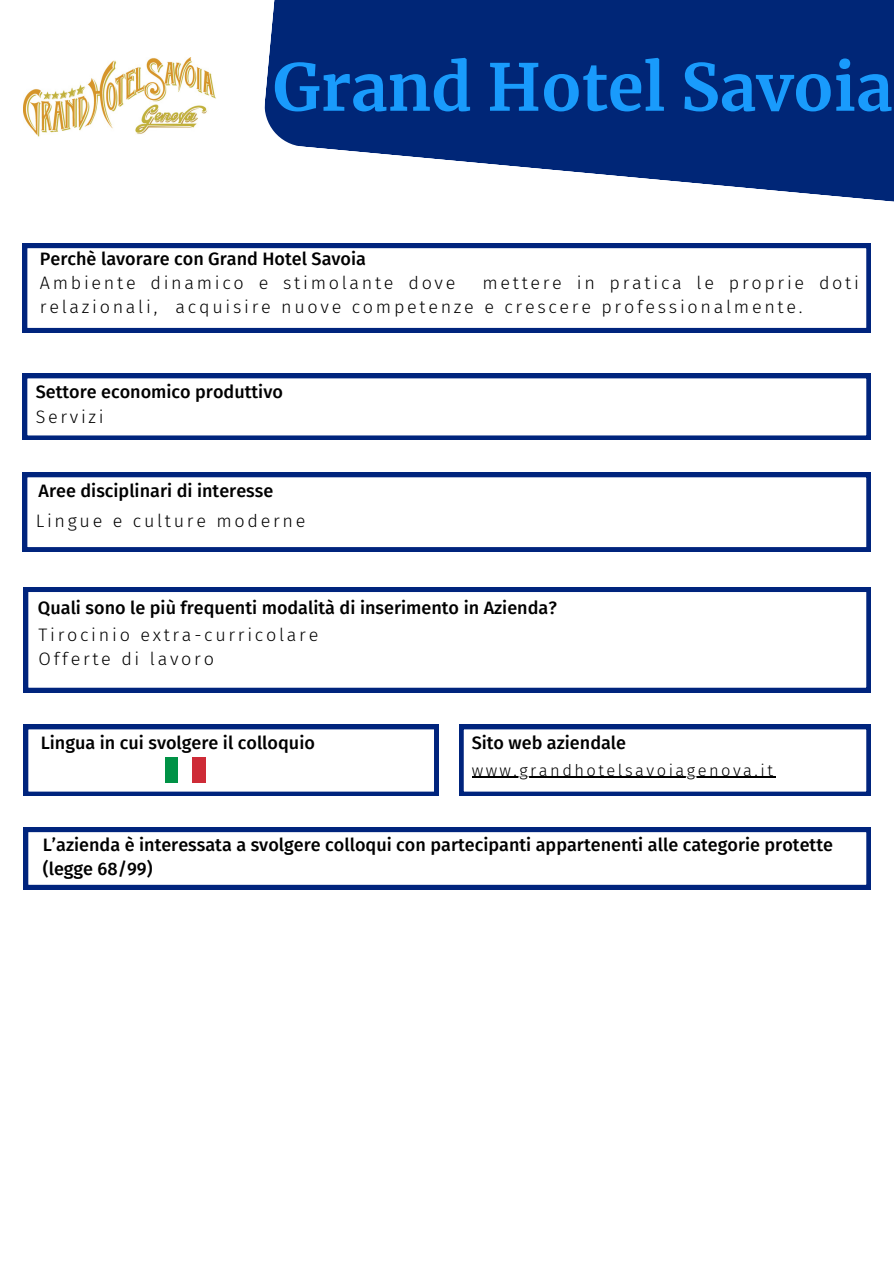
<style>
.page{position:relative;width:894px;height:1264px;background:#fff}
.page>*{position:absolute;margin:0;border:0;box-sizing:border-box;transform-origin:0 0}
.t1{font:700 64.5px "Merriweather";color:#199bfc}
.t2{font:500 18px/24.8px "Fira Sans";color:#000}
.t3{font:300 18px/24.8px "Fira Sans";letter-spacing:.15em;color:#000}
.t4{font:300 16.5px "Fira Sans";letter-spacing:.15em;color:#000}
</style>
<div class="page">
<svg style="left:23px;top:473px;width:847px;height:78px"></svg>
<svg style="left:264px;top:0;width:629px;height:202px;fill:#002677"></svg>
<svg style="left:23px;top:244px;width:847px;height:88px"></svg>
<svg style="left:23px;top:374px;width:847px;height:66px"></svg>
<svg style="left:24px;top:587px;width:846px;height:105px"></svg>
<svg style="left:24px;top:725px;width:414px;height:70px"></svg>
<svg style="left:459px;top:725px;width:411px;height:70px"></svg>
<div style="left:166px;top:757px;width:13px;height:26px;background:#009246"></div>
<div style="left:179px;top:757px;width:13px;height:26px;background:#fff"></div>
<div style="left:192px;top:757px;width:13px;height:26px;background:#ce2b37"></div>
<svg style="left:24px;top:827px;width:846px;height:62px"></svg>
<img style="left:24px;top:58px;width:192px;height:79px">
<hr style="left:471px;top:776px;width:304px;height:2px;background:#000">
<p class="t1" style="left:272px;top:47px;width:621px">Grand Hotel Savoia</p>
<h2 class="t2" style="left:40px;top:246px;width:327px">Perchè lavorare con Grand Hotel Savoia</h2>
<h2 class="t3" style="left:40px;top:270px;width:417px">Ambiente dinamico e stimolante dove</h2>
<h2 class="t3" style="left:40px;top:270px;width:820px;text-indent:442px">mettere in pratica le proprie doti relazionali, acquisire nuove competenze e crescere professionalmente.</h2>
<p class="t2" style="left:36px;top:379px;width:249px">Settore economico produttivo</p>
<h2 class="t3" style="left:36px;top:404px;width:70px">Servizi</h2>
<p class="t2" style="left:39px;top:478px;width:236px">Aree disciplinari di interesse</p>
<h1 class="t3" style="left:36px;top:509px;width:271px">Lingue e culture moderne</h1>
<h2 class="t2" style="left:38px;top:595px;width:520px">Quali sono le più frequenti modalità di inserimento in Azienda?</h2>
<p class="t3" style="left:39px;top:622px;width:281px">Tirocinio extra-curricolare</p>
<p class="t3" style="left:39px;top:647px;width:177px">Offerte di lavoro</p>
<h2 class="t2" style="left:41px;top:730px;width:275px">Lingua in cui svolgere il colloquio</h2>
<p class="t2" style="left:471px;top:730px;width:156px">Sito web aziendale</p>
<h2 class="t4" style="left:471px;top:760px;width:303px">www.grandhotelsavoiagenova.it</h2>
<p class="t2" style="left:43px;top:832px;width:791px">L’azienda è interessata a svolgere colloqui con partecipanti appartenenti alle categorie protette (legge 68/99)</p>
</div>
